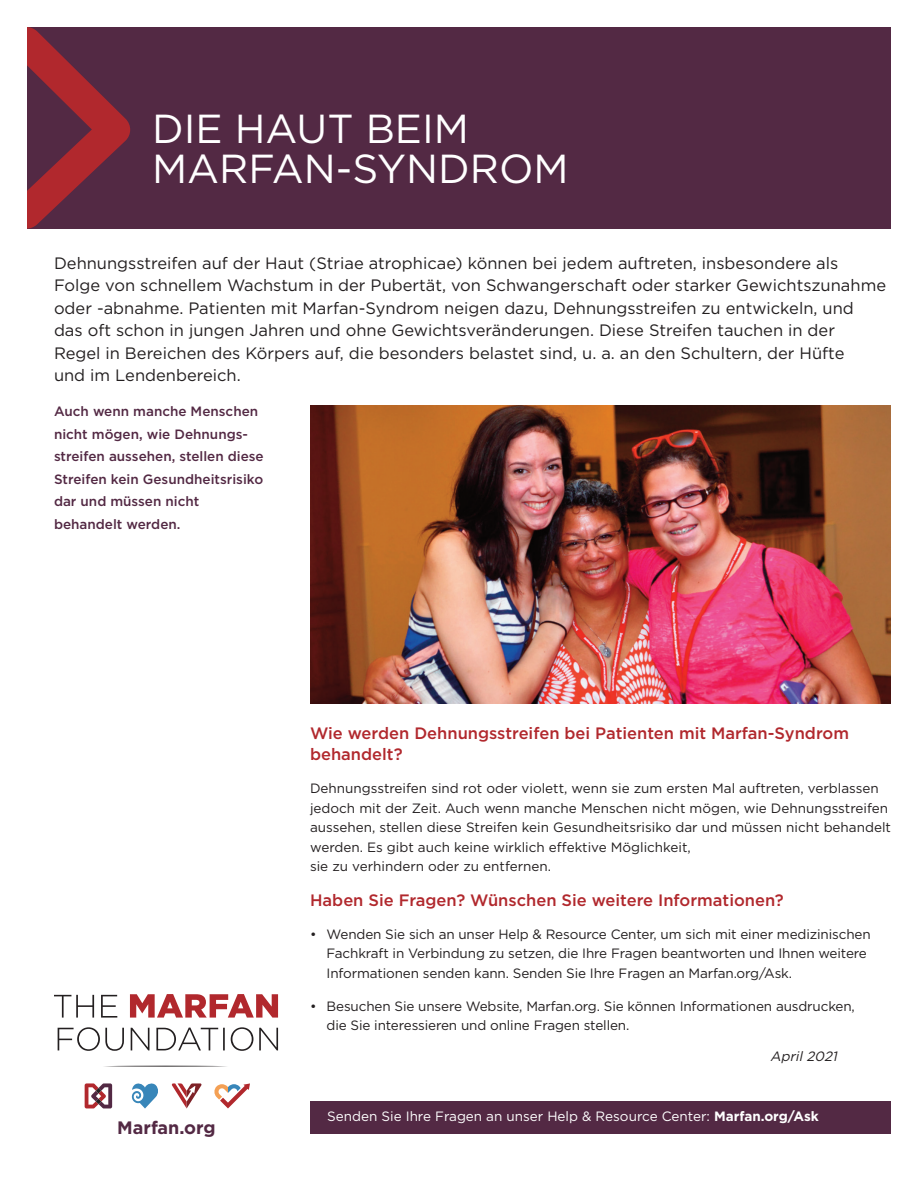
<style>
.page{position:relative;width:918px;height:1188px;background:#fff}
.page>*{position:absolute;margin:0;border:0;box-sizing:border-box;transform-origin:0 0}
.t1{font:40.5px/39.6px "Gotham";color:#fff}
.t2{font:700 18px "Gotham";color:#532944}
.t3{font:16.5px/22.5px "Gotham";color:#231f20}
.t4{font:500 16.5px/21px "Gotham";color:#b1282d}
.t5{font:13.5px/19.5px "Gotham";letter-spacing:-.01em;color:#231f20}
.t6{font:500 13.5px/22.5px "Gotham";color:#532944}
.t7{font:13.5px "Gotham";color:#fff}
.t8{font:italic 13.5px "Gotham";color:#231f20}
.s1{font-weight:700}
</style>
<div class="page">
<div style="left:27px;top:27px;width:864px;height:202px;background:#532944"></div>
<svg style="left:27px;top:27px;width:103px;height:202px"></svg>
<div style="left:310px;top:1101px;width:581px;height:33px;background:#532944"></div>
<img style="left:310px;top:406px;width:581px;height:297px">
<svg style="left:104px;top:1066px;width:123px;height:1px"></svg>
<svg style="left:101px;top:995px;width:16px;height:23px"></svg>
<svg style="left:54px;top:995px;width:40px;height:23px"></svg>
<svg style="left:130px;top:994px;width:148px;height:24px"></svg>
<svg style="left:58px;top:1027px;width:220px;height:24px"></svg>
<svg style="left:85px;top:1083px;width:27px;height:25px"></svg>
<svg style="left:132px;top:1083px;width:26px;height:26px"></svg>
<svg style="left:172px;top:1083px;width:30px;height:26px"></svg>
<svg style="left:220px;top:1083px;width:30px;height:25px"></svg>
<svg style="left:214px;top:1084px;width:14px;height:16px"></svg>
<svg style="left:228px;top:1084px;width:13px;height:16px"></svg>
<p class="t1" style="left:152px;top:108px;width:418px">DIE HAUT BEIM<br>MARFAN-SYNDROM</p>
<p class="t3" style="left:54px;top:251px;width:834px">Dehnungsstreifen auf der Haut (Striae atrophicae) können bei jedem auftreten, insbesondere als Folge von schnellem Wachstum in der Pubertät, von Schwangerschaft oder starker Gewichtszunahme oder -abnahme. Patienten mit Marfan-Syndrom neigen dazu, Dehnungsstreifen zu entwickeln, und das oft schon in jungen Jahren und ohne Gewichtsveränderungen. Diese Streifen tauchen in der<br>Regel in Bereichen des Körpers auf, die besonders belastet sind, u. a. an den Schultern, der Hüfte<br>und im Lendenbereich.</p>
<p class="t6" style="left:54px;top:400px;width:211px">Auch wenn manche Menschen nicht mögen, wie Dehnungs&shy;streifen aussehen, stellen diese<br>Streifen kein Gesundheitsrisiko dar und müssen nicht behandelt werden.</p>
<p class="t4" style="left:310px;top:723px;width:540px">Wie werden Dehnungsstreifen bei Patienten mit Marfan-Syndrom behandelt?</p>
<p class="t5" style="left:310px;top:778px;width:583px">Dehnungsstreifen sind rot oder violett, wenn sie zum ersten Mal auftreten, verblassen jedoch mit der Zeit. Auch wenn manche Menschen nicht mögen, wie Dehnungsstreifen aussehen, stellen diese Streifen kein Gesundheitsrisiko dar und müssen nicht behandelt werden. Es gibt auch keine wirklich effektive Möglichkeit,<br>sie zu verhindern oder zu entfernen.</p>
<p class="t4" style="left:310px;top:889px;width:475px">Haben Sie Fragen? Wünschen Sie weitere Informationen?</p>
<p class="t5" style="left:327px;top:924px;width:546px;text-indent:-16px">• Wenden Sie sich an unser Help &amp; Resource Center, um sich mit einer medizinischen<br>Fachkraft in Verbindung zu setzen, die Ihre Fragen beantworten und Ihnen weitere<br>Informationen senden kann. Senden Sie Ihre Fragen an Marfan.org/Ask.</p>
<p class="t5" style="left:327px;top:996px;width:530px;text-indent:-16px">• Besuchen Sie unsere Website, Marfan.org. Sie können Informationen ausdrucken, die Sie interessieren und online Fragen stellen.</p>
<p class="t2" style="left:117px;top:1116px;width:100px">Marfan.org</p>
<p class="t8" style="left:770px;top:1047px;width:72px">April2021</p>
<p class="t7" style="left:327px;top:1107px;width:493px">Senden Sie Ihre Fragen an unser Help &amp; Resource Center: <span class="s1">Marfan.org/Ask</span></p>
</div>
